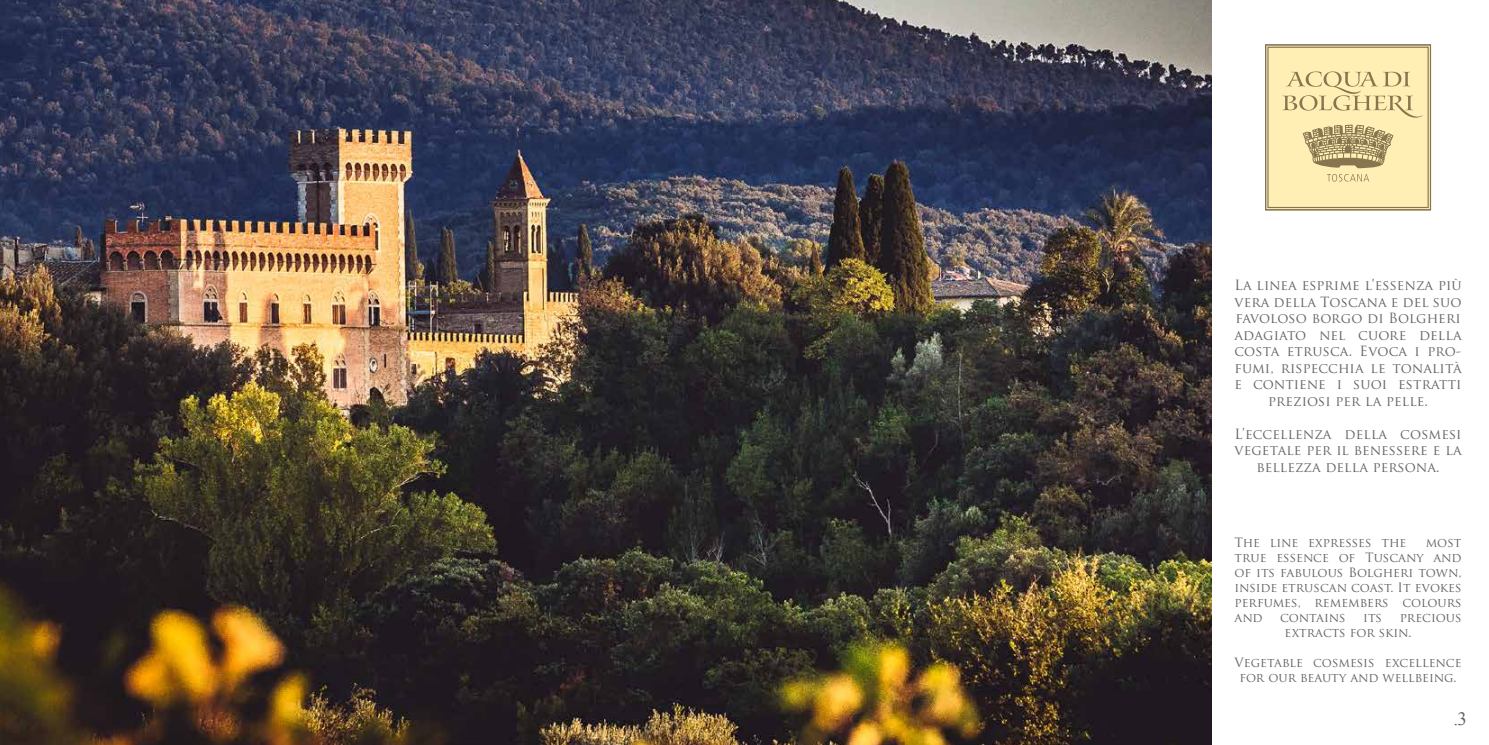
<style>
.page{position:relative;width:1489px;height:745px;background:#fff}
.page>*{position:absolute;margin:0;border:0;box-sizing:border-box;transform-origin:0 0}
.t1{font:18.75px "Times New Roman";color:#636466}
.t2{font:13.75px/16.5px "Trajan Pro";letter-spacing:.01em;color:#636466;text-align:center}
.t3{font:12.5px/15px "Trajan Pro";color:#636466;text-align:justify}
</style>
<div class="page">
<img style="left:0;top:0;width:1211px;height:744px">
<svg style="left:1265px;top:44px;width:166px;height:167px;background:#e9d9a2"></svg>
<p class="t2" style="left:1234px;top:276px;width:228px">La linea esprime l’essenza più vera della Toscana e del suo favoloso borgo di Bolgheri adagiato nel cuore della costa etrusca. Evoca i pro&shy;fumi, rispecchia le tonalità e contiene i suoi estratti preziosi per la pelle.</p>
<p class="t2" style="left:1234px;top:425px;width:228px">L’eccellenza della cosmesi vegetale per il benessere e la bellezza della persona.</p>
<p class="t3" style="left:1234px;top:534px;width:173px">The line expresses the</p>
<p class="t3" style="left:1234px;top:534px;width:228px;text-indent:191px">most true essence of Tuscany and of its fabulous Bolgheri town, inside etruscan coast. It evokes perfumes, remembers colours and</p>
<p class="t3" style="left:1280px;top:609px;width:67px">contains</p>
<p class="t3" style="left:1363px;top:609px;width:20px">its</p>
<p class="t3" style="left:1284px;top:609px;width:178px;text-indent:115px">precious extracts for skin.</p>
<p class="t3" style="left:1234px;top:654px;width:228px;text-align:center">Vegetable cosmesis excellence for our beauty and wellbeing.</p>
<h1 class="t1" style="left:1453px;top:705px;width:15px">.3</h1>
</div>
